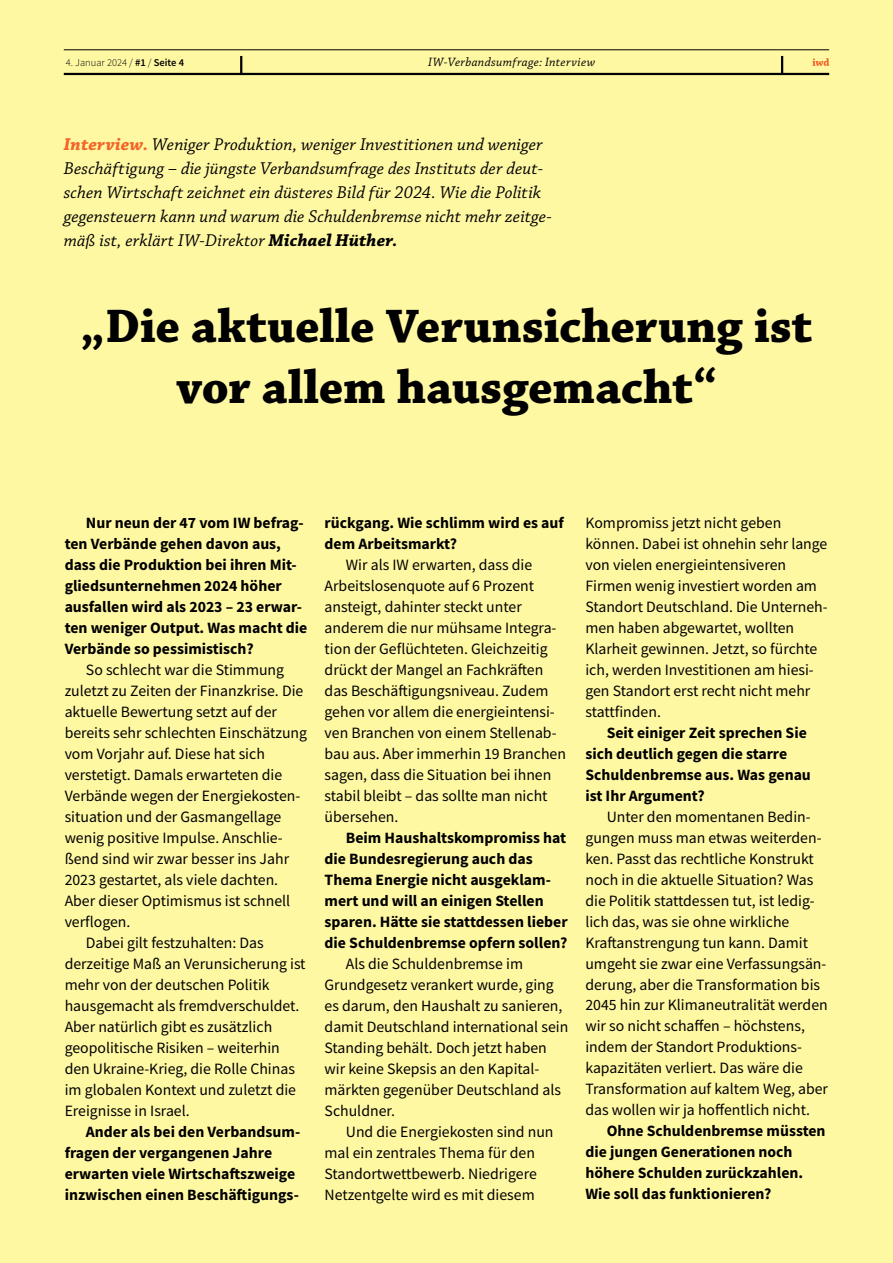
<style>
.page{position:relative;width:893px;height:1263px;background:#fff8a3}
.page>*{position:absolute;margin:0;border:0;box-sizing:border-box;transform-origin:0 0}
.t1{font:700 49.5px/61.5px "Chaparral Pro";letter-spacing:-.005em;color:#000;text-align:center}
.t2{font:italic 18px/24px "Chaparral Pro";letter-spacing:.005em;color:#000}
.t3{font:15.75px/21px "Source Sans Pro";color:#000}
.t4{font:700 15.75px/21px "Source Sans Pro";color:#000}
.t5{font:italic 12.75px "Chaparral Pro";letter-spacing:.025em;color:#000}
.t6{font:300 10.5px "Source Sans Pro";color:#000}
.s1{font-weight:600}
.s2{font-weight:700;color:#f26529}
.s3{font-weight:700}
</style>
<div class="page">
<hr style="left:64px;top:50px;width:765px;height:1px;background:#000">
<hr style="left:64px;top:73px;width:765px;height:2px;background:#000">
<svg style="left:240px;top:56px;width:2px;height:17px"></svg>
<svg style="left:781px;top:56px;width:2px;height:17px"></svg>
<svg style="left:812px;top:58px;width:17px;height:8px"></svg>
<p class="t6" style="left:66px;top:56px;width:120px">4. Januar 2024 / <span class="s1">#1</span> / <span class="s1">Seite 4</span></p>
<p class="t5" style="left:428px;top:55px;width:169px">IW-Verbandsumfrage: Interview</p>
<p class="t2" style="left:64px;top:133px;width:489px"><span class="s2">Interview.</span> Weniger Produktion, weniger Investitionen und weniger Beschäftigung – die jüngste Verbandsumfrage des Instituts der deut&shy;schen Wirtschaft zeichnet ein düsteres Bild für 2024. Wie die Politik gegensteuern kann und warum die Schuldenbremse nicht mehr zeitge&shy;mäß ist, erklärt IW-Direktor <span class="s3">Michael Hüther.</span></p>
<h1 class="t1" style="left:80px;top:297px;width:734px">„Die aktuelle Verunsicherung ist vor allem hausgemacht“</h1>
<p class="t4" style="left:65px;top:512px;width:244px;text-indent:21px">Nur neun der 47 vom IW befrag&shy;ten Verbände gehen davon aus, dass die Produktion bei ihren Mit&shy;gliedsunternehmen 2024 höher ausfallen wird als 2023 – 23 erwar&shy;ten weniger Output. Was macht die<br>Verbände so pessimistisch?</p>
<p class="t3" style="left:86px;top:659px;width:200px">So schlecht war die Stimmung</p>
<p class="t3" style="left:65px;top:680px;width:240px">zuletzt zu Zeiten der Finanzkrise. Die</p>
<p class="t3" style="left:65px;top:701px;width:214px">aktuelle Bewertung setzt auf der</p>
<p class="t3" style="left:65px;top:722px;width:244px">bereits sehr schlechten Einschätzung</p>
<p class="t3" style="left:65px;top:743px;width:202px">vom Vorjahr auf. Diese hat sich</p>
<p class="t3" style="left:65px;top:764px;width:219px">verstetigt. Damals erwarteten die</p>
<p class="t3" style="left:65px;top:785px;width:237px">Verbände wegen der Energiekosten-</p>
<p class="t3" style="left:65px;top:806px;width:218px">situation und der Gasmangellage</p>
<p class="t3" style="left:65px;top:827px;width:220px">wenig positive Impulse. Anschlie-</p>
<p class="t3" style="left:65px;top:848px;width:226px">ßend sind wir zwar besser ins Jahr</p>
<p class="t3" style="left:65px;top:869px;width:215px">2023 gestartet, als viele dachten.</p>
<p class="t3" style="left:65px;top:890px;width:227px">Aber dieser Optimismus ist schnell</p>
<p class="t3" style="left:65px;top:911px;width:67px">verflogen.</p>
<p class="t3" style="left:86px;top:932px;width:179px">Dabei gilt festzuhalten: Das</p>
<p class="t3" style="left:65px;top:953px;width:242px">derzeitige Maß an Verunsicherung ist</p>
<p class="t3" style="left:65px;top:974px;width:206px">mehr von der deutschen Politik</p>
<p class="t3" style="left:65px;top:995px;width:236px">hausgemacht als fremdverschuldet.</p>
<p class="t3" style="left:65px;top:1016px;width:209px">Aber natürlich gibt es zusätzlich</p>
<p class="t3" style="left:65px;top:1037px;width:217px">geopolitische Risiken – weiterhin</p>
<p class="t3" style="left:65px;top:1058px;width:232px">den Ukraine-Krieg, die Rolle Chinas</p>
<p class="t3" style="left:65px;top:1079px;width:233px">im globalen Kontext und zuletzt die</p>
<p class="t3" style="left:65px;top:1100px;width:127px">Ereignisse in Israel.</p>
<p class="t4" style="left:65px;top:1121px;width:237px;text-indent:21px">Ander als bei den Verbandsum&shy;fragen der vergangenen Jahre erwarten viele Wirtschaftszweige inzwischen einen Beschäftigungs-</p>
<p class="t4" style="left:325px;top:512px;width:241px">rückgang. Wie schlimm wird es auf dem Arbeitsmarkt?</p>
<p class="t3" style="left:325px;top:554px;width:243px;text-indent:21px">Wir als IW erwarten, dass die<br>Arbeitslosenquote auf 6 Prozent ansteigt, dahinter steckt unter anderem die nur mühsame Integra&shy;tion der Geflüchteten. Gleichzeitig drückt der Mangel an Fachkräften das Beschäftigungsniveau. Zudem gehen vor allem die energieintensi&shy;ven Branchen von einem Stellenab&shy;bau aus. Aber immerhin 19 Branchen sagen, dass die Situation bei ihnen stabil bleibt – das sollte man nicht übersehen.</p>
<p class="t4" style="left:325px;top:827px;width:245px;text-indent:21px">Beim Haushaltskompromiss hat die Bundesregierung auch das<br>Thema Energie nicht ausgeklam&shy;mert und will an einigen Stellen sparen. Hätte sie stattdessen lieber die Schuldenbremse opfern sollen?</p>
<p class="t3" style="left:325px;top:953px;width:245px;text-indent:21px">Als die Schuldenbremse im<br>Grundgesetz verankert wurde, ging es darum, den Haushalt zu sanieren, damit Deutschland international sein<br>Standing behält. Doch jetzt haben wir keine Skepsis an den Kapital&shy;märkten gegenüber Deutschland als<br>Schuldner.</p>
<p class="t3" style="left:325px;top:1121px;width:230px;text-indent:21px">Und die Energiekosten sind nun mal ein zentrales Thema für den<br>Standortwettbewerb. Niedrigere<br>Netzentgelte wird es mit diesem</p>
<p class="t3" style="left:585px;top:512px;width:244px">Kompromiss jetzt nicht geben können. Dabei ist ohnehin sehr lange von vielen energieintensiveren<br>Firmen wenig investiert worden am<br>Standort Deutschland. Die Unterneh&shy;men haben abgewartet, wollten<br>Klarheit gewinnen. Jetzt, so fürchte ich, werden Investitionen am hiesi&shy;gen Standort erst recht nicht mehr stattfinden.</p>
<p class="t4" style="left:585px;top:721px;width:227px;text-indent:21px">Seit einiger Zeit sprechen Sie sich deutlich gegen die starre<br>Schuldenbremse aus. Was genau ist Ihr Argument?</p>
<p class="t3" style="left:585px;top:806px;width:244px;text-indent:21px">Unter den momentanen Bedin&shy;gungen muss man etwas weiterden&shy;ken. Passt das rechtliche Konstrukt noch in die aktuelle Situation? Was die Politik stattdessen tut, ist ledig&shy;lich das, was sie ohne wirkliche Kraftanstrengung tun kann. Damit umgeht sie zwar eine Verfassungsän&shy;derung, aber die Transformation bis 2045 hin zur Klimaneutralität werden wir so nicht schaffen – höchstens, indem der Standort Produktions&shy;kapazitäten verliert. Das wäre die Transformation auf kaltem Weg, aber das wollen wir ja hoffentlich nicht.</p>
<p class="t4" style="left:585px;top:1120px;width:242px;text-indent:21px">Ohne Schuldenbremse müssten die jungen Generationen noch höhere Schulden zurückzahlen.<br>Wie soll das funktionieren?</p>
</div>
